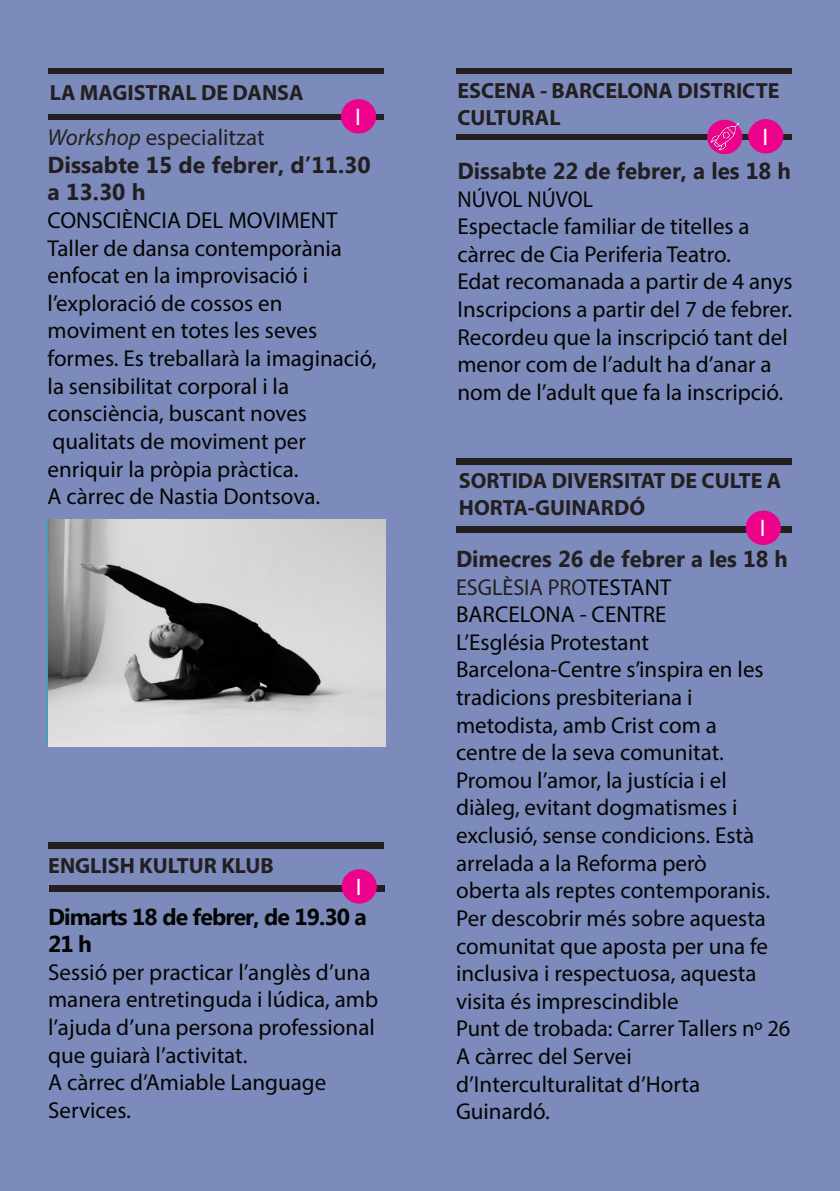
<style>
.page{position:relative;width:840px;height:1191px;background:#fff}
.page>*{position:absolute;margin:0;border:0;box-sizing:border-box;transform-origin:0 0}
.t1{font:24px "Myriad Pro";color:#fff}
.t2{font:23px/27.6px "Myriad Pro";color:#040503}
.t3{font:700 23px/27.6px "Myanmar Text";color:#231f20}
.t4{font:700 23px/27.6px "Myanmar Text";letter-spacing:-.04em;color:#040503}
.t5{font:700 23px "Myanmar Text";color:#231f20;scale:.96 1}
.t6{font:23px "Myriad Pro";color:#231f20}
.t7{font:23px "Myriad Pro";color:#231f20;scale:.96 1}
.t8{font:23px "Myriad Pro";color:#040503;scale:.94 1}
.t9{font:700 22px/26.4px "Myriad Pro";color:#231f20}
.s1{font-style:italic}
.s2{color:#040503}
</style>
<div class="page">
<div style="left:0;top:0;width:839px;height:1191px;background:#7c8bbb"></div>
<div style="left:456px;top:526px;width:335px;height:6px;background:#231f20"></div>
<div style="left:456px;top:458px;width:335px;height:6px;background:#231f20"></div>
<div style="left:745px;top:510px;width:35px;height:35px;background:#ed028c;border-radius:50%"></div>
<div style="left:456px;top:134px;width:335px;height:6px;background:#231f20"></div>
<div style="left:456px;top:68px;width:335px;height:5px;background:#231f20"></div>
<div style="left:747px;top:119px;width:36px;height:34px;background:#ed028c;border-radius:50%"></div>
<svg style="left:706px;top:120px;width:36px;height:34px"></svg>
<img style="left:709px;top:123px;width:30px;height:27px">
<div style="left:49px;top:885px;width:335px;height:6px;background:#231f20"></div>
<div style="left:48px;top:842px;width:336px;height:6px;background:#231f20"></div>
<div style="left:341px;top:869px;width:35px;height:34px;background:#ed028c;border-radius:50%"></div>
<div style="left:48px;top:115px;width:336px;height:5px;background:#231f20"></div>
<div style="left:48px;top:68px;width:336px;height:6px;background:#231f20"></div>
<div style="left:341px;top:99px;width:35px;height:35px;background:#ed028c;border-radius:50%"></div>
<img style="left:48px;top:519px;width:338px;height:227px">
<p class="t9" style="left:50px;top:79px;width:255px">LA MAGISTRAL DE DANSA</p>
<p class="t6" style="left:48px;top:123px;width:218px"><span class="s1">Workshop</span> especialitzat</p>
<p class="t3" style="left:48px;top:151px;width:324px">Dissabte 15 de febrer, d’11.30 a 13.30 h</p>
<p class="t2" style="left:48px;top:206px;width:291px">CONSCIÈNCIA DEL MOVIMENT</p>
<p class="t2" style="left:48px;top:234px;width:296px">Taller de dansa contemporània enfocat en la improvisació i</p>
<p class="t2" style="left:48px;top:289px;width:236px">l’exploració de cossos en</p>
<p class="t2" style="left:48px;top:316px;width:330px">moviment en totes les seves formes. Es treballarà la imaginació, la sensibilitat corporal i la</p>
<p class="t2" style="left:48px;top:399px;width:261px">consciència, buscant noves</p>
<p class="t2" style="left:52px;top:427px;width:255px">qualitats de moviment per</p>
<p class="t2" style="left:48px;top:454px;width:252px">enriquir la pròpia pràctica.</p>
<p class="t2" style="left:48px;top:482px;width:274px">A càrrec de Nastia Dontsova.</p>
<p class="t1" style="left:355px;top:102px;width:7px">I</p>
<p class="t9" style="left:48px;top:851px;width:227px">ENGLISH KULTUR KLUB</p>
<p class="t1" style="left:355px;top:872px;width:7px">I</p>
<p class="t4" style="left:48px;top:902px;width:320px">Dimarts 18 de febrer, de 19.30 a<br>21 h</p>
<p class="t2" style="left:48px;top:958px;width:331px">Sessió per practicar l’anglès d’una manera entretinguda i lúdica, amb l’ajuda d’una persona professional que guiarà l’activitat.</p>
<p class="t2" style="left:48px;top:1068px;width:280px">A càrrec d’Amiable Language<br>Services.</p>
<p class="t9" style="left:457px;top:77px;width:323px">ESCENA - BARCELONA DISTRICTE<br>CULTURAL</p>
<p class="t3" style="left:457px;top:157px;width:335px">Dissabte 22 de febrer, a les 18 h</p>
<p class="t8" style="left:457px;top:185px;width:145px">NÚVOL NÚVOL</p>
<p class="t2" style="left:457px;top:212px;width:293px">Espectacle familiar de titelles a càrrec de Cia Periferia Teatro.</p>
<p class="t2" style="left:457px;top:267px;width:336px">Edat recomanada a partir de 4 anys</p>
<p class="t2" style="left:457px;top:295px;width:336px">Inscripcions a partir del 7 de febrer.<br>Recordeu que la inscripció tant del menor com de l’adult ha d’anar a nom de l’adult que fa la inscripció.</p>
<p class="t1" style="left:762px;top:122px;width:7px">I</p>
<p class="t9" style="left:458px;top:467px;width:324px">SORTIDA DIVERSITAT DE CULTE A<br>HORTA-GUINARDÓ</p>
<p class="t5" style="left:456px;top:545px;width:347px">Dimecres 26 de febrer a les 18 h</p>
<p class="t7" style="left:456px;top:572px;width:225px">ESGLÈSIA PRO<span class="s2">TESTANT</span></p>
<p class="t2" style="left:456px;top:600px;width:212px">BARCELONA - CENTRE</p>
<p class="t2" style="left:456px;top:628px;width:194px">L’Església Protestant</p>
<p class="t2" style="left:456px;top:655px;width:309px">Barcelona-Centre s’inspira en les tradicions presbiteriana i</p>
<p class="t2" style="left:456px;top:711px;width:262px">metodista, amb Crist com a</p>
<p class="t2" style="left:456px;top:738px;width:269px">centre de la seva comunitat.</p>
<p class="t2" style="left:456px;top:766px;width:299px">Promou l’amor, la justícia i el diàleg, evitant dogmatismes i exclusió, sense condicions. Està arrelada a la Reforma però</p>
<p class="t2" style="left:456px;top:876px;width:315px">oberta als reptes contemporanis.</p>
<p class="t2" style="left:456px;top:904px;width:313px">Per descobrir més sobre aquesta comunitat que aposta per una fe inclusiva i respectuosa, aquesta visita és imprescindible</p>
<p class="t2" style="left:456px;top:1014px;width:336px">Punt de trobada: Carrer Tallers nº 26</p>
<p class="t2" style="left:456px;top:1042px;width:177px">A càrrec del Servei</p>
<p class="t2" style="left:456px;top:1069px;width:245px">d’Interculturalitat d’Horta</p>
<p class="t2" style="left:456px;top:1097px;width:95px">Guinardó.</p>
<p class="t1" style="left:759px;top:513px;width:7px">I</p>
</div>
